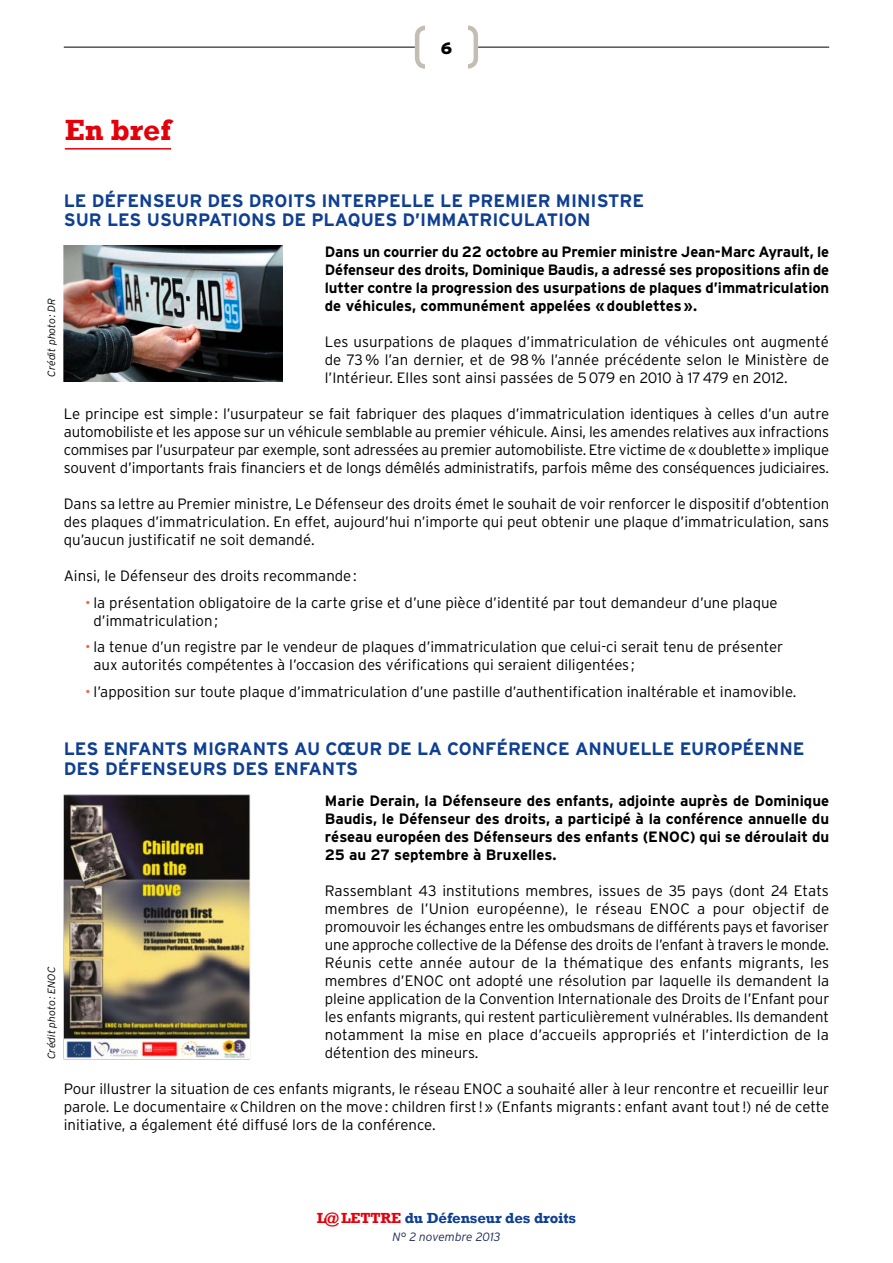
<style>
.page{position:relative;width:893px;height:1263px;background:#fff}
.page>*{position:absolute;margin:0;border:0;box-sizing:border-box;transform-origin:0 0}
.t1{font:700 30px "Rockwell";color:#e3000b}
.t2{font:700 18px/19.5px "Interstate";color:#0f3f93}
.t3{font:900 16.5px "Interstate";color:#000}
.t4{font:300 15px/18px "Interstate";color:#000;text-align:justify}
.t5{font:700 15px/18px "Interstate";letter-spacing:-.005em;color:#000;text-align:justify}
.t6{font:700 15px "Rockwell";letter-spacing:-.01em;color:#0f3f93}
.t7{font:italic 300 12px "Interstate";color:#1e2b58}
.t8{font:italic 300 10.5px "Interstate";color:#000}
.s1{color:#ed6849}
.s2{color:#e3000b}
</style>
<div class="page">
<hr style="left:64px;top:47px;width:351px;height:1px;background:#000">
<hr style="left:478px;top:47px;width:351px;height:1px;background:#000">
<div style="left:415px;top:25px;width:63px;height:44px;border:4px solid #c4bdb3;border-radius:9px"></div>
<div style="left:425px;top:21px;width:43px;height:52px;background:#fff"></div>
<img style="left:64px;top:246px;width:218px;height:135px">
<img style="left:64px;top:795px;width:187px;height:265px">
<hr style="left:65px;top:148px;width:106px;height:2px;background:#e3000b">
<h1 class="t1" style="left:65px;top:112px;width:110px">En bref</h1>
<p class="t3" style="left:441px;top:38px;width:13px">6</p>
<p class="t2" style="left:64px;top:191px;width:41px">Le Déf</p>
<p class="t2" style="left:64px;top:191px;width:582px;text-indent:64px">enseur des droits interpelle le Premier M inistre sur lesusu</p>
<p class="t2" style="left:185px;top:210px;width:326px">rpations de plaqu es d’immatricul</p>
<p class="t2" style="left:535px;top:210px;width:57px">ation</p>
<p class="t5" style="left:325px;top:243px;width:506px">Dans un courrier du 22 octobre au Premier ministre Jean-Marc Ayrault, le Défenseur des droits, Dominique Baudis, a adressé ses propositions afin de lutter contre la progression des usurpations de plaques d’immatriculation de véhicules, communément appelées «doublettes».</p>
<p class="t4" style="left:325px;top:333px;width:506px">Les usurpations de plaques d’immatriculation de véhicules ont augmenté de 73% l’an dernier, et de 98% l’année précédente selon le Ministère de l’Intérieur. Elles sont ainsi passées de 5079 en 2010 à 17479 en 2012.</p>
<p class="t4" style="left:64px;top:405px;width:767px">Le principe est simple: l’usurpateur se fait fabriquer des plaques d’immatriculation identiques à celles d’un autre automobiliste et les appose sur un véhicule semblable au premier véhicule. Ainsi, les amendes relatives aux infractions commises par l’usurpateur par exemple, sont adressées au premier automobiliste. Etre victime de «doublette» implique souvent d’importants frais financiers et de longs démêlés administratifs, parfois même des conséquences judiciaires.</p>
<p class="t4" style="left:64px;top:495px;width:767px">Dans sa lettre au Premier ministre, Le Défenseur des droits émet le souhait de voir renforcer le dispositif d’obtention des plaques d’immatriculation. En effet, aujourd’hui n’importe qui peut obtenir une plaque d’immatriculation, sans qu’aucun justificatif ne soit demandé.</p>
<p class="t4" style="left:64px;top:567px;width:294px">Ainsi, le Défenseur des droits recommande:</p>
<p class="t4" style="left:94px;top:593px;width:686px;text-indent:-9px"><span class="s1">•</span> la présentation obligatoire de la carte grise et d’une pièce d’identité par tout demandeur d’une plaque d’immatriculation;</p>
<p class="t4" style="left:94px;top:638px;width:691px;text-indent:-9px"><span class="s1">•</span> la tenue d’un registre par le vendeur de plaques d’immatriculation que celui-ci serait tenu de présenter aux autorités compétentes à l’occasion des vérifications qui seraient diligentées ;</p>
<p class="t4" style="left:85px;top:682px;width:713px"><span class="s1">•</span> l’apposition sur toute plaque d’immatriculation d’une pastille d’authentification inaltérable et inamovible.</p>
<p class="t8" style="left:45px;top:377px;width:80px;rotate:-90deg">Crédit photo: DR</p>
<p class="t2" style="left:64px;top:739px;width:742px">Les enfants migrants au cœu r de la conférence annu elle eu ropéenne des Déf</p>
<p class="t2" style="left:141px;top:759px;width:217px">enseu rs des enfants</p>
<p class="t5" style="left:325px;top:791px;width:506px">Marie Derain, la Défenseure des enfants, adjointe auprès de Dominique Baudis, le Défenseur des droits, a participé à la conférence annuelle du réseau européen des Défenseurs des enfants (ENO</p>
<p class="t5" style="left:680px;top:827px;width:151px">C) qui se déroulait du</p>
<p class="t5" style="left:325px;top:845px;width:233px">25 au 27 septembre à Bruxelles.</p>
<p class="t4" style="left:325px;top:881px;width:506px">Rassemblant 43 institutions membres, issues de 35 pays (dont 24 Etats membres de l’Union européenne), le réseau ENOC a pour objectif de promouvoir les échanges entre les ombudsmans de différents pays et favoriser une approche collective de la Défense des droits de l’enfant à travers le monde.<br>Réunis cette année autour de la thématique des enfants migrants, les membres d’ENOC ont adopté une résolution par laquelle ils demandent la pleine application de la Convention Internationale des Droits de l’Enfant pour les enfants migrants, qui restent particulièrement vulnérables. Ils demandent notamment la mise en place d’accueils appropriés et l’interdiction de la détention des mineurs.</p>
<p class="t4" style="left:64px;top:1079px;width:767px">Pour illustrer la situation de ces enfants migrants, le réseau ENOC a souhaité aller à leur rencontre et recueillir leur parole. Le documentaire «Children on the move: children first!» (Enfants migrants : enfant avant tout!) né de cette initiative, a également été diffusé lors de la conférence.</p>
<p class="t8" style="left:45px;top:1059px;width:94px;rotate:-90deg">Crédit photo: ENOC</p>
<p class="t6" style="left:317px;top:1208px;width:261px"><span class="s2">L@ lettre</span> du Défenseur des droits</p>
<p class="t7" style="left:392px;top:1229px;width:110px">N° 2 novembre 2013</p>
</div>
